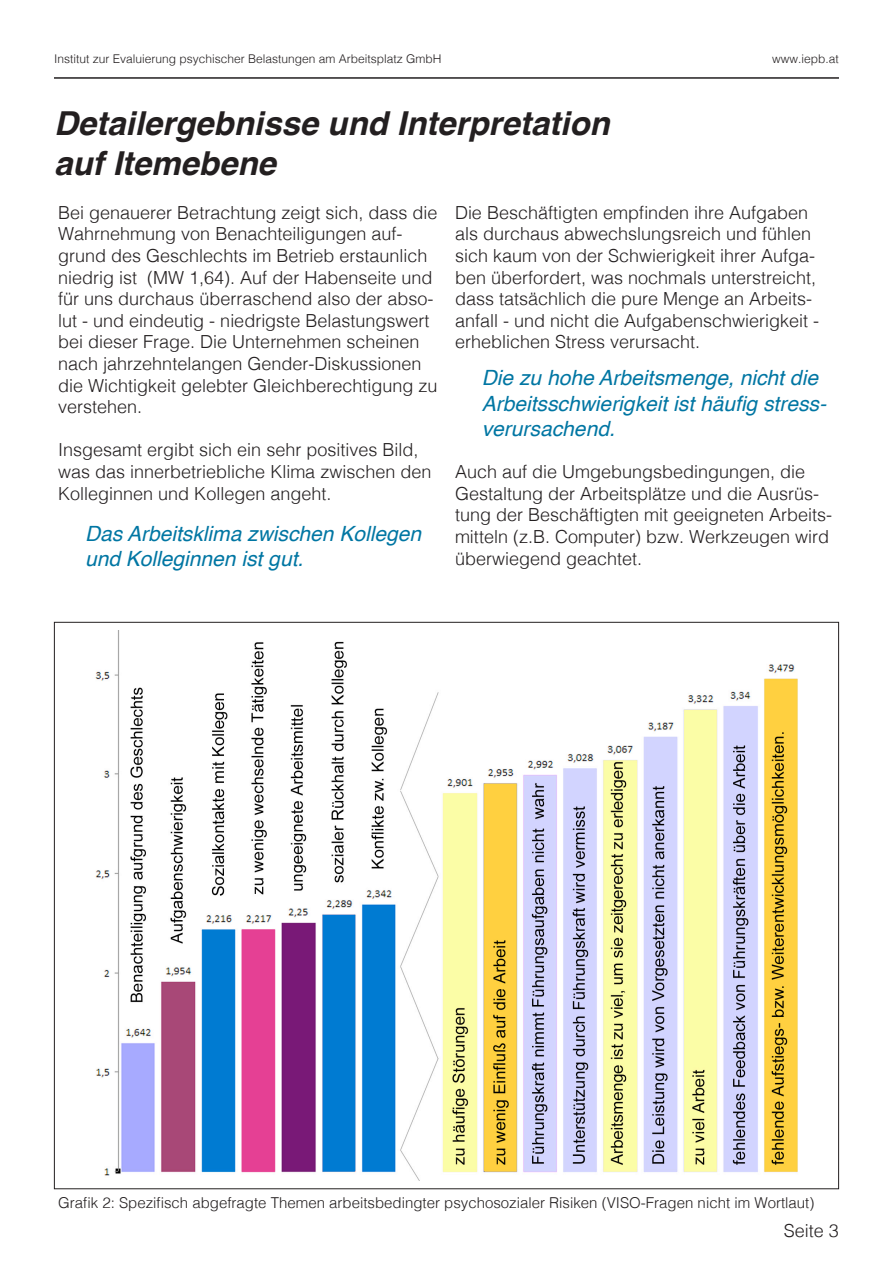
<style>
.page{position:relative;width:893px;height:1263px;background:#fff}
.page>*{position:absolute;margin:0;border:0;box-sizing:border-box;transform-origin:0 0}
.t1{font:italic 700 33px "Helvetica";color:#231f20}
.t2{font:italic 21px/25.2px "Helvetica";color:#0076a3}
.t3{font:300 18px/21.6px "Helvetica";color:#231f20}
.t4{font:300 15px "Helvetica";color:#231f20}
.t5{font:300 12px "Helvetica";color:#231f20}
</style>
<div class="page">
<img style="left:95px;top:631px;width:703px;height:549px">
<hr style="left:54px;top:77px;width:785px;height:2px;background:#231f20">
<p class="t5" style="left:54px;top:48px;width:389px">Institut zur Evaluierung psychischer Belastungen am Arbeitsplatz GmbH</p>
<p class="t5" style="left:772px;top:48px;width:68px">www.iepb.at</p>
<p class="t1" style="left:54px;top:97px;width:557px">Detailergebnisse und Interpretation</p>
<p class="t1" style="left:54px;top:136px;width:223px">auf Itemebene</p>
<p class="t3" style="left:58px;top:200px;width:381px">Bei genauerer Betrachtung zeigt sich, dass die Wahrnehmung von Benachteiligungen auf&shy;grund des Geschlechts im Betrieb erstaunlich niedrig ist (MW 1,64). Auf der Habenseite und für uns durchaus überraschend also der abso&shy;lut - und eindeutig - niedrigste Belastungswert bei dieser Frage. Die Unternehmen scheinen nach jahrzehntelangen Gender-Diskussionen die Wichtigkeit gelebter Gleichberechtigung zu verstehen.</p>
<p class="t3" style="left:58px;top:438px;width:375px">Insgesamt ergibt sich ein sehr positives Bild, was das innerbetriebliche Klima zwischen den<br>Kolleginnen und Kollegen angeht.</p>
<p class="t2" style="left:85px;top:521px;width:338px">Das Arbeitsklima zwischen Kollegen und Kolleginnen ist gut.</p>
<p class="t3" style="left:455px;top:200px;width:366px">Die Beschäftigten empfinden ihre Aufgaben als durchaus abwechslungsreich und fühlen sich kaum von der Schwierigkeit ihrer Aufga&shy;ben überfordert, was nochmals unterstreicht, dass tatsächlich die pure Menge an Arbeits&shy;anfall - und nicht die Aufgabenschwierigkeit - erheblichen Stress verursacht.</p>
<p class="t2" style="left:482px;top:366px;width:346px">Die zu hohe Arbeitsmenge, nicht die<br>Arbeitsschwierigkeit ist häufig stress&shy;verursachend.</p>
<p class="t3" style="left:455px;top:460px;width:379px">Auch auf die Umgebungsbedingungen, die Gestaltung der Arbeitsplätze und die Ausrüs&shy;tung der Beschäftigten mit geeigneten Arbeits&shy;mitteln (z.B. Computer) bzw. Werkzeugen wird überwiegend geachtet.</p>
<p class="t4" style="left:58px;top:1189px;width:758px">Grafik 2: Spezifisch abgefragte Themen arbeitsbedingter psychosozialer Risiken (VISO-Fragen nicht im Wortlaut)</p>
<p class="t3" style="left:784px;top:1218px;width:57px">Seite 3</p>
</div>
